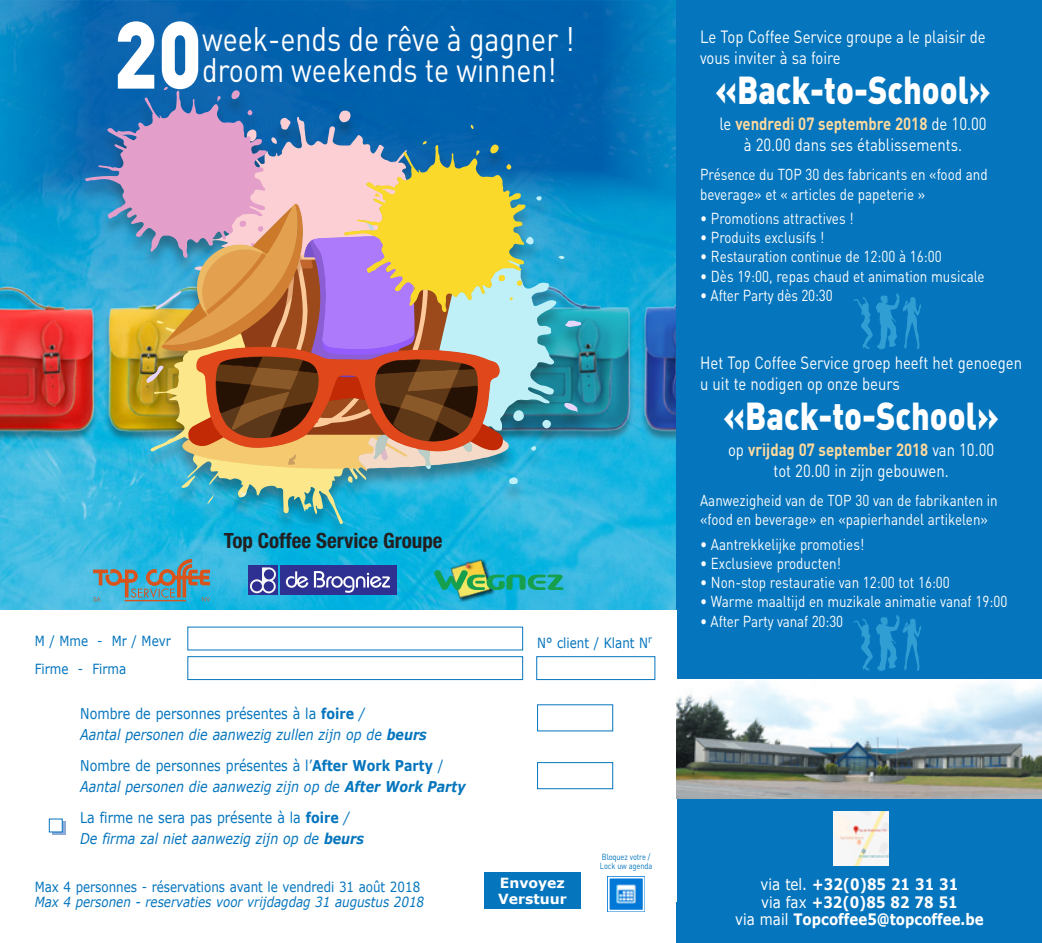
<style>
.page{position:relative;width:1042px;height:943px;background:#fff}
.page>*{position:absolute;margin:0;border:0;box-sizing:border-box;transform-origin:0 0}
.t1{font:900 93.62px "DIN";color:#fff;scale:.85 1}
.t2{font:900 38.5px "DIN";color:#fff;scale:.85 1}
.t3{font:33.6px "DIN";color:#fff;scale:.85 1}
.t4{font:700 condensed 21px "Helvetica Neue";color:#231f20}
.Normal_e{font:17.5px/21px "DIN";color:#fff;scale:.85 1}
.Normal_e-2{font:15.75px/19.2px "DIN";color:#fff;scale:.85 1}
.Normal_e-3{font:700 15.75px/17.5px "Verdana";color:#fff;text-align:center;scale:.85 1}
.Normal_e-4{font:italic 14.88px/21px "Verdana";color:#0575bd;scale:.85 1}
.Normal_e-5{font:14px "Verdana";color:#0575bd;scale:.85 1}
.Normal_e-6{font:italic 14px "Verdana";color:#0575bd;scale:.85 1}
.Normal_e-7{font:700 14px "Verdana";color:#fff}
.Normal_e-8{font:8.75px/8.8px "DIN";letter-spacing:-.01em;color:#0575bd;scale:.85 1}
.s1{font-style:normal}
.s2{font-weight:700;font-style:normal}
.s3{font-weight:700}
.s4{font-weight:700;color:#feda9e}
.s5{font-weight:400}
</style>
<div class="page">
<img style="left:0;top:489px;width:677px;height:121px">
<svg style="left:0;top:218px;width:677px;height:271px;background:#1aacda"></svg>
<img style="left:0;top:278px;width:76px;height:160px">
<img style="left:590px;top:285px;width:87px;height:152px">
<svg style="left:0;top:0;width:677px;height:218px;background:#036fb5"></svg>
<div style="left:677px;top:0;width:365px;height:943px;background:#0575bd"></div>
<img style="left:677px;top:679px;width:365px;height:119px">
<div style="left:187px;top:656px;width:336px;height:24px;border:1px solid #0575bd"></div>
<div style="left:484px;top:872px;width:97px;height:37px;background:#0575bd"></div>
<div style="left:536px;top:656px;width:119px;height:24px;border:1px solid #0575bd"></div>
<svg style="left:52px;top:821px;width:14px;height:13px"></svg>
<div style="left:49px;top:818px;width:14px;height:14px;background:#fff;border:1px solid #0575bd"></div>
<div style="left:537px;top:762px;width:76px;height:27px;border:1px solid #0575bd"></div>
<div style="left:76px;top:72px;width:514px;height:471px;background:#231f20;opacity:.4"></div>
<svg style="left:212px;top:70px;width:3px;height:5px"></svg>
<img style="left:85px;top:87px;width:496px;height:437px">
<svg style="left:93px;top:559px;width:117px;height:42px;background:#659ba8"></svg>
<div style="left:248px;top:565px;width:30px;height:30px;background:#2e3092"></div>
<div style="left:280px;top:565px;width:117px;height:30px;background:#2e3092"></div>
<svg style="left:250px;top:567px;width:26px;height:26px"></svg>
<div style="left:264px;top:581px;width:10px;height:10px;background:#2d2e8e;border-radius:50%"></div>
<div style="left:264px;top:569px;width:10px;height:10px;background:#2d2e8e;border-radius:50%"></div>
<div style="left:252px;top:581px;width:10px;height:10px;background:#2d2e8e;border-radius:50%"></div>
<svg style="left:286px;top:571px;width:22px;height:16px"></svg>
<svg style="left:314px;top:571px;width:76px;height:21px"></svg>
<img style="left:449px;top:559px;width:47px;height:42px">
<img style="left:450px;top:559px;width:43px;height:42px">
<svg style="left:434px;top:570px;width:130px;height:20px;background:#36af8a"></svg>
<img style="left:834px;top:811px;width:54px;height:54px">
<svg style="left:853px;top:293px;width:68px;height:56px"></svg>
<svg style="left:853px;top:614px;width:68px;height:57px"></svg>
<img style="left:611px;top:879px;width:30px;height:29px">
<div style="left:608px;top:876px;width:36px;height:35px;border:2px solid #fff"></div>
<p class="t1" style="left:114px;top:-8px;width:106px">20</p>
<p class="t3" style="left:202px;top:20px;width:439px">week-ends de rêve à gagner !</p>
<p class="t3" style="left:202px;top:51px;width:418px">droom weekends te winnen!</p>
<p class="t4" style="left:224px;top:528px;width:220px">Top Coffee Service Groupe</p>
<p class="Normal_e-5" style="left:35px;top:631px;width:162px">M / Mme - Mr / Mevr</p>
<p class="Normal_e-5" style="left:35px;top:659px;width:109px">Firme - Firma</p>
<p class="Normal_e-4" style="left:80px;top:702px;width:409px"><span class="s1">Nombre de personnes présentes à la</span> <span class="s2">foire</span> /<br>Aantal personen die aanwezig zullen zijn op de <span class="s3">beurs</span></p>
<p class="Normal_e-4" style="left:80px;top:754px;width:455px"><span class="s1">Nombre de personnes présentes à l’</span><span class="s2">After Work Party</span> <span class="s1">/<br></span>Aantal personen die aanwezig zijn op de <span class="s3">After Work Party</span></p>
<p class="Normal_e-4" style="left:80px;top:806px;width:335px"><span class="s1">La firme ne sera pas présente à la</span> <span class="s2">foire</span> /<br>De firma zal niet aanwezig zijn op de <span class="s3">beurs</span></p>
<p class="Normal_e-5" style="left:35px;top:876px;width:455px">Max 4 personnes - réservations avant le vendredi 31 août 2018</p>
<p class="Normal_e-6" style="left:35px;top:892px;width:460px">Max 4 personen - reservaties voor vrijdagdag 31 augustus 2018</p>
<p class="Normal_e-5" style="left:537px;top:633px;width:137px">N° client / Klant N<sup>r</sup></p>
<p class="Normal_e-7" style="left:500px;top:873px;width:67px">Envoyez</p>
<p class="Normal_e-7" style="left:498px;top:889px;width:70px">Verstuur</p>
<p class="Normal_e-8" style="left:600px;top:852px;width:63px">Bloquez votre /<br>Lock uw agenda</p>
<p class="Normal_e" style="left:700px;top:27px;width:338px">Le Top Coffee Service groupe a le plaisir de vous inviter à sa foire</p>
<p class="t2" style="left:715px;top:64px;width:326px">«Back-to-School»</p>
<p class="Normal_e" style="left:719px;top:114px;width:316px;text-align:center">le <span class="s4">vendredi 07 septembre 2018</span> de 10.00 à 20.00 dans ses établissements.</p>
<p class="Normal_e-2" style="left:700px;top:165px;width:340px">Présence du TOP 30 des fabricants en «food and beverage» et « articles de papeterie »</p>
<p class="Normal_e-2" style="left:700px;top:209px;width:182px">• Promotions attractives !</p>
<p class="Normal_e-2" style="left:700px;top:228px;width:148px">• Produits exclusifs !</p>
<p class="Normal_e-2" style="left:700px;top:247px;width:286px">• Restauration continue de 12:00 à 16:00</p>
<p class="Normal_e-2" style="left:700px;top:266px;width:336px">• Dès 19:00, repas chaud et animation musicale</p>
<p class="Normal_e-2" style="left:700px;top:286px;width:158px">• After Party dès 20:30</p>
<p class="Normal_e" style="left:700px;top:353px;width:380px">Het Top Coffee Service groep heeft het genoegen u uit te nodigen op onze beurs</p>
<p class="t2" style="left:723px;top:390px;width:326px">«Back-to-School»</p>
<p class="Normal_e" style="left:728px;top:439px;width:315px;text-align:center">op <span class="s4">vrijdag 07 september 2018</span> van 10.00 tot 20.00 in zijn gebouwen.</p>
<p class="Normal_e-2" style="left:700px;top:491px;width:352px">Aanwezigheid van de TOP 30 van de fabrikanten in «food en beverage» en «papierhandel artikelen»</p>
<p class="Normal_e-2" style="left:700px;top:534px;width:195px">• Aantrekkelijke promoties!</p>
<p class="Normal_e-2" style="left:700px;top:554px;width:167px">• Exclusieve producten!</p>
<p class="Normal_e-2" style="left:700px;top:573px;width:295px">• Non-stop restauratie van 12:00 tot 16:00</p>
<p class="Normal_e-2" style="left:700px;top:592px;width:363px">• Warme maaltijd en muzikale animatie vanaf 19:00</p>
<p class="Normal_e-2" style="left:700px;top:611px;width:170px">• After Party vanaf 20:30</p>
<p class="Normal_e-3" style="left:735px;top:875px;width:294px"><span class="s5">via tel.</span> +32(0)85 21 31 31<br><span class="s5">via fax</span> +32(0)85 82 78 51<br><span class="s5">via mail</span> Topcoffee5@topcoffee.be</p>
</div>
